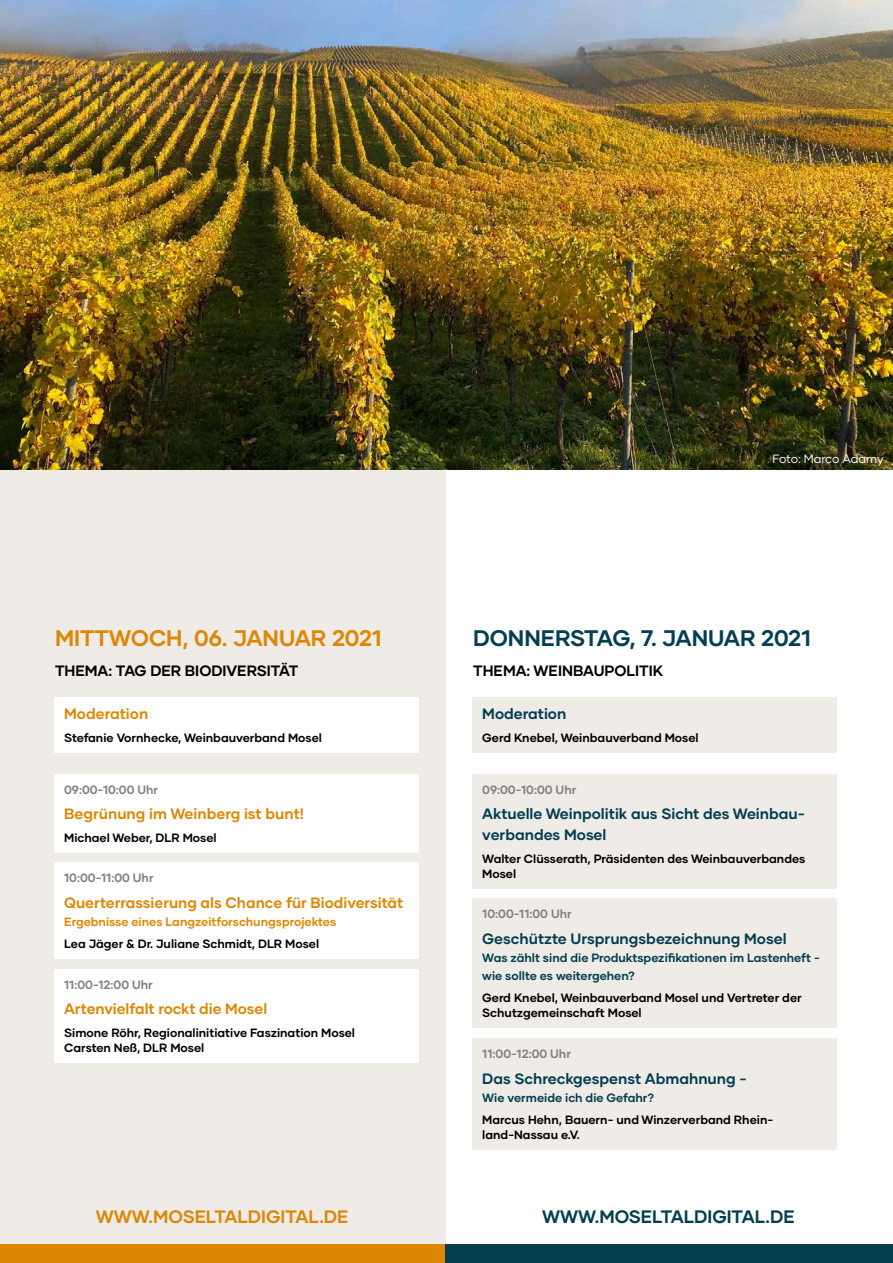
<style>
.page{position:relative;width:893px;height:1263px;background:#fff}
.page>*{position:absolute;margin:0;border:0;box-sizing:border-box;transform-origin:0 0}
.t1{font:700 22.5px "Gilmer";letter-spacing:-.01em;color:#033e51}
.t2{font:700 22.5px "Gilmer";color:#dc8804}
.t3{font:700 18px "Gilmer";color:#dc8804}
.t4{font:700 18px "Gilmer";color:#033e51}
.t5{font:700 15px/21px "Gilmer";color:#033e51}
.t6{font:700 15px "Gilmer";color:#dc8804}
.t7{font:700 15px "Gilmer";color:#000}
.t8{font:700 12px/15px "Gilmer";color:#000}
.t9{font:700 12px/18px "Gilmer";color:#033e51}
.t10{font:700 12px "Gilmer";color:#808285}
.t11{font:700 12px "Gilmer";color:#dc8804}
.t12{font:700 12px "Gilmer";letter-spacing:-.03em;color:#000}
.t13{font:12px "Gilmer";letter-spacing:-.01em;color:#fff}
</style>
<div class="page">
<div style="left:0;top:468px;width:445px;height:795px;background:#efebe7"></div>
<div style="left:0;top:1245px;width:446px;height:18px;background:#dc8804"></div>
<div style="left:445px;top:1245px;width:448px;height:18px;background:#033e51"></div>
<div style="left:54px;top:774px;width:364px;height:78px;background:#fff"></div>
<div style="left:54px;top:863px;width:364px;height:96px;background:#fff"></div>
<div style="left:54px;top:969px;width:364px;height:93px;background:#fff"></div>
<div style="left:54px;top:697px;width:364px;height:55px;background:#fff"></div>
<div style="left:472px;top:774px;width:364px;height:114px;background:#efebe7"></div>
<div style="left:472px;top:898px;width:364px;height:130px;background:#efebe7"></div>
<div style="left:472px;top:1039px;width:364px;height:111px;background:#efebe7"></div>
<div style="left:472px;top:697px;width:364px;height:55px;background:#efebe7"></div>
<img style="left:0;top:0;width:893px;height:470px">
<h1 class="t2" style="left:55px;top:624px;width:328px">Mittwoch, 06. Januar 2021</h1>
<p class="t7" style="left:55px;top:661px;width:245px">Thema: Tag der Biodiversität</p>
<p class="t6" style="left:64px;top:705px;width:86px">Moderation</p>
<p class="t12" style="left:64px;top:730px;width:259px">Stefanie Vornhecke, Weinbauverband Mosel</p>
<p class="t10" style="left:64px;top:782px;width:96px">09:00-10:00 Uhr</p>
<p class="t6" style="left:64px;top:804px;width:241px">Begrünung im Weinberg ist bunt!</p>
<p class="t8" style="left:64px;top:830px;width:101px">Michael Weber, DLR</p>
<p class="t8" style="left:183px;top:830px;width:35px">Mosel</p>
<p class="t10" style="left:64px;top:870px;width:91px">10:00-11:00 Uhr</p>
<p class="t6" style="left:64px;top:893px;width:341px">Querterrassierung als Chance für Biodiversität</p>
<p class="t11" style="left:64px;top:914px;width:274px">Ergebnisse eines Langzeitforschungsprojektes</p>
<p class="t8" style="left:64px;top:936px;width:203px">Lea Jäger &amp; Dr. Juliane Schmidt, DLR</p>
<p class="t8" style="left:285px;top:936px;width:35px">Mosel</p>
<p class="t10" style="left:64px;top:977px;width:90px">11:00-12:00 Uhr</p>
<p class="t6" style="left:64px;top:999px;width:205px">Artenvielfalt rockt die Mosel</p>
<p class="t8" style="left:64px;top:1025px;width:292px">Simone Röhr, Regionalinitiative Faszination Mosel<br>Carsten Neß, DLR</p>
<p class="t8" style="left:170px;top:1040px;width:35px">Mosel</p>
<p class="t13" style="left:772px;top:452px;width:113px">Foto: Marco Adamy</p>
<h1 class="t1" style="left:473px;top:624px;width:339px">Donnerstag, 7. Januar 2021</h1>
<p class="t7" style="left:473px;top:661px;width:189px">Thema: weinbaupolitik</p>
<p class="t5" style="left:482px;top:703px;width:86px">Moderation</p>
<p class="t8" style="left:482px;top:730px;width:218px">Gerd Knebel, Weinbauverband Mosel</p>
<p class="t10" style="left:482px;top:782px;width:96px">09:00-10:00 Uhr</p>
<p class="t5" style="left:482px;top:803px;width:324px">Aktuelle Weinpolitik aus Sicht des Weinbau&shy;verbandes Mosel</p>
<p class="t8" style="left:482px;top:851px;width:325px">Walter Clüsserath, Präsidenten des Weinbauverbandes<br>Mosel</p>
<p class="t10" style="left:482px;top:906px;width:91px">10:00-11:00 Uhr</p>
<p class="t5" style="left:482px;top:928px;width:306px">Geschützte Ursprungsbezeichnung Mosel</p>
<p class="t9" style="left:482px;top:948px;width:339px">Was zählt sind die Produktspezifikationen im Lastenheft - wie sollte es weitergehen?</p>
<p class="t8" style="left:482px;top:990px;width:321px">Gerd Knebel, Weinbauverband Mosel und Vertreter der<br>Schutzgemeinschaft Mosel</p>
<p class="t10" style="left:482px;top:1046px;width:90px">11:00-12:00 Uhr</p>
<p class="t5" style="left:482px;top:1068px;width:266px">Das Schreckgespenst Abmahnung -</p>
<p class="t9" style="left:482px;top:1088px;width:173px">Wie vermeide ich die Gefahr?</p>
<p class="t8" style="left:482px;top:1112px;width:292px">Marcus Hehn, Bauern- und Winzerverband Rhein&shy;land-Nassau e.V.</p>
<h2 class="t3" style="left:96px;top:1205px;width:254px">www.moseltaldigital.de</h2>
<h2 class="t4" style="left:542px;top:1205px;width:254px">www.moseltaldigital.de</h2>
</div>
